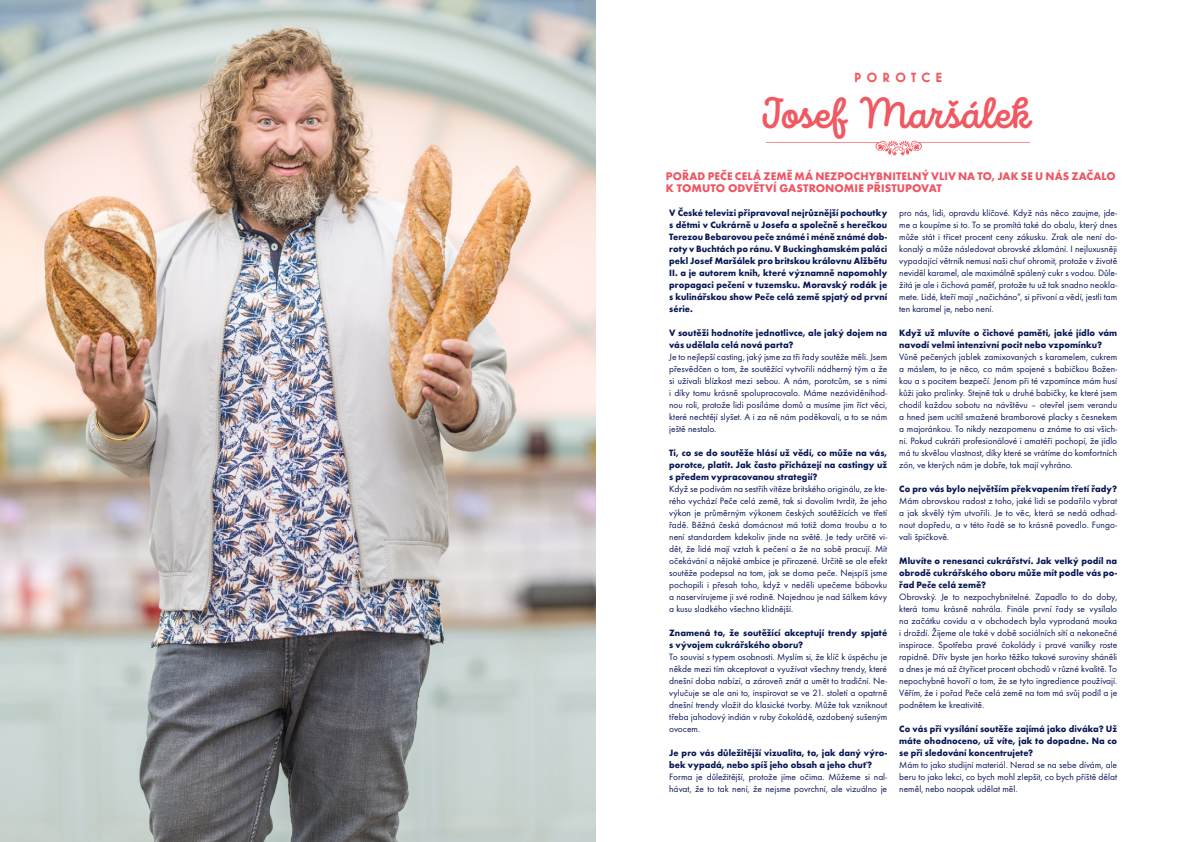
<style>
.page{position:relative;width:1191px;height:842px;background:#fff}
.page>*{position:absolute;margin:0;border:0;box-sizing:border-box;transform-origin:0 0}
.FOTO_POPISEK{font:600 43px "Intro Script";color:#f05961}
.FOTO_POPISEK-2{font:700 13.5px "Mostra One CZ";letter-spacing:.39em;color:#f05961}
.text{font:700 11.5px/12px "Futura TOT";letter-spacing:.005em;color:#ef5564}
.text-2{font:9.5px/12px "Futura TOT";color:#091855;text-align:justify}
.otazka{font:700 9.5px/12px "Futura TOT";letter-spacing:.005em;color:#091855;text-align:justify;scale:.96 1}
</style>
<div class="page">
<svg style="left:765px;top:140px;width:265px;height:16px"></svg>
<img style="left:0;top:0;width:595px;height:842px">
<p class="FOTO_POPISEK-2" style="left:854px;top:71px;width:89px">POROTCE</p>
<p class="FOTO_POPISEK" style="left:758px;top:88px;width:273px">Josef Maršálek</p>
<p class="text" style="left:666px;top:170px;width:451px">POŘAD PEČE CELÁ ZEMĚ MÁ NEZPOCHYBNITELNÝ VLIV NA TO, JAK SE U NÁS ZAČALO<br>K TOMUTO ODVĚTVÍ GASTRONOMIE PŘISTUPOVAT</p>
<p class="otazka" style="left:669px;top:207px;width:229px">V České televizi připravoval nejrůznější pochoutky s dětmi v Cukrárně u Josefa a společně s herečkou Terezou Bebarovou peče známé i méně známé dob&shy;roty v Buchtách po ránu. V Buckinghamském paláci pekl Josef Maršálek pro britskou královnu Alžbětu II. a je autorem knih, které významně napomohly propagaci pečení v tuzemsku. Moravský rodák je s kulinářskou show Peče celá země spjatý od první série.</p>
<p class="otazka" style="left:669px;top:327px;width:229px">V soutěži hodnotíte jednotlivce, ale jaký dojem na vás udělala celá nová parta?</p>
<p class="text-2" style="left:669px;top:351px;width:219px">Je to nejlepší casting, jaký jsme za tři řady soutěže měli. Jsem přesvědčen o tom, že soutěžící vytvořili nádherný tým a že si užívali blízkost mezi sebou. A nám, porotcům, se s nimi i díky tomu krásně spolupracovalo. Máme nezáviděníhod&shy;nou roli, protože lidi posíláme domů a musíme jim říct věci, které nechtějí slyšet. A i za ně nám poděkovali, a to se nám ještě nestalo.</p>
<p class="otazka" style="left:669px;top:447px;width:229px">Ti, co se do soutěže hlásí už vědí, co může na vás, porotce, platit. Jak často přicházejí na castingy už s předem vypracovanou strategií?</p>
<p class="text-2" style="left:669px;top:483px;width:219px">Když se podívám na sestřih vítěze britského originálu, ze kte&shy;rého vychází Peče celá země, tak si dovolím tvrdit, že jeho výkon je průměrným výkonem českých soutěžících ve třetí řadě. Běžná česká domácnost má totiž doma troubu a to není standardem kdekoliv jinde na světě. Je tedy určitě vi&shy;dět, že lidé mají vztah k pečení a že na sobě pracují. Mít očekávání a nějaké ambice je přirozené. Určitě se ale efekt soutěže podepsal na tom, jak se doma peče. Nejspíš jsme pochopili i přesah toho, když v neděli upečeme bábovku a naservírujeme ji své rodině. Najednou je nad šálkem kávy a kusu sladkého všechno klidnější.</p>
<p class="otazka" style="left:669px;top:627px;width:229px">Znamená to, že soutěžící akceptují trendy spjaté s vývojem cukrářského oboru?</p>
<p class="text-2" style="left:669px;top:651px;width:219px">To souvisí s typem osobnosti. Myslím si, že klíč k úspěchu je někde mezi tím akceptovat a využívat všechny trendy, které dnešní doba nabízí, a zároveň znát a umět to tradiční. Ne&shy;vylučuje se ale ani to, inspirovat se ve 21. století a opatrně dnešní trendy vložit do klasické tvorby. Může tak vzniknout třeba jahodový indián v ruby čokoládě, ozdobený sušeným ovocem.</p>
<p class="otazka" style="left:669px;top:747px;width:229px">Je pro vás důležitější vizualita, to, jak daný výro&shy;bek vypadá, nebo spíš jeho obsah a jeho chuť?</p>
<p class="text-2" style="left:669px;top:771px;width:219px">Forma je důležitější, protože jíme očima. Můžeme si nal&shy;hávat, že to tak není, že nejsme povrchní, ale vizuálno je</p>
<p class="text-2" style="left:899px;top:207px;width:219px">pro nás, lidi, opravdu klíčové. Když nás něco zaujme, jde&shy;me a koupíme si to. To se promítá také do obalu, který dnes může stát i třicet procent ceny zákusku. Zrak ale není do&shy;konalý a může následovat obrovské zklamání. I nejluxusněji vypadající větrník nemusí naši chuť ohromit, protože v životě neviděl karamel, ale maximálně spálený cukr s vodou. Důle&shy;žitá je ale i čichová paměť, protože tu už tak snadno neokla&shy;mete. Lidé, kteří mají „načicháno“, si přivoní a vědí, jestli tam ten karamel je, nebo není.</p>
<p class="otazka" style="left:899px;top:327px;width:229px">Když už mluvíte o čichové paměti, jaké jídlo vám navodí velmi intenzivní pocit nebo vzpomínku?</p>
<p class="text-2" style="left:899px;top:351px;width:219px">Vůně pečených jablek zamixovaných s karamelem, cukrem a máslem, to je něco, co mám spojené s babičkou Božen&shy;kou a s pocitem bezpečí. Jenom při té vzpomínce mám husí kůži jako pralinky. Stejně tak u druhé babičky, ke které jsem chodil každou sobotu na návštěvu – otevřel jsem verandu a hned jsem ucítil smažené bramborové placky s česnekem a majoránkou. To nikdy nezapomenu a známe to asi všich&shy;ni. Pokud cukráři profesionálové i amatéři pochopí, že jídlo má tu skvělou vlastnost, díky které se vrátíme do komfortních zón, ve kterých nám je dobře, tak mají vyhráno.</p>
<p class="otazka" style="left:899px;top:483px;width:228px">Co pro vás bylo největším překvapením třetí řady?</p>
<p class="text-2" style="left:899px;top:495px;width:219px">Mám obrovskou radost z toho, jaké lidi se podařilo vybrat a jak skvělý tým utvořili. Je to věc, která se nedá odhad&shy;nout dopředu, a v této řadě se to krásně povedlo. Fungo&shy;vali špičkově.</p>
<p class="otazka" style="left:899px;top:555px;width:229px">Mluvíte o renesanci cukrářství. Jak velký podíl na obrodě cukrářského oboru může mít podle vás po&shy;řad Peče celá země?</p>
<p class="text-2" style="left:899px;top:591px;width:219px">Obrovský. Je to nezpochybnitelné. Zapadlo to do doby, která tomu krásně nahrála. Finále první řady se vysílalo na začátku covidu a v obchodech byla vyprodaná mouka i droždí. Žijeme ale také v době sociálních sítí a nekonečné inspirace. Spotřeba pravé čokolády i pravé vanilky roste rapidně. Dřív byste jen horko těžko takové suroviny sháněli a dnes je má až čtyřicet procent obchodů v různé kvalitě. To nepochybně hovoří o tom, že se tyto ingredience používají.<br>Věřím, že i pořad Peče celá země na tom má svůj podíl a je podnětem ke kreativitě.</p>
<p class="otazka" style="left:899px;top:723px;width:229px">Co vás při vysílání soutěže zajímá jako diváka? Už máte ohodnoceno, už víte, jak to dopadne. Na co se při sledování koncentrujete?</p>
<p class="text-2" style="left:899px;top:759px;width:219px">Mám to jako studijní materiál. Nerad se na sebe dívám, ale beru to jako lekci, co bych mohl zlepšit, co bych příště dělat neměl, nebo naopak udělat měl.</p>
</div>
